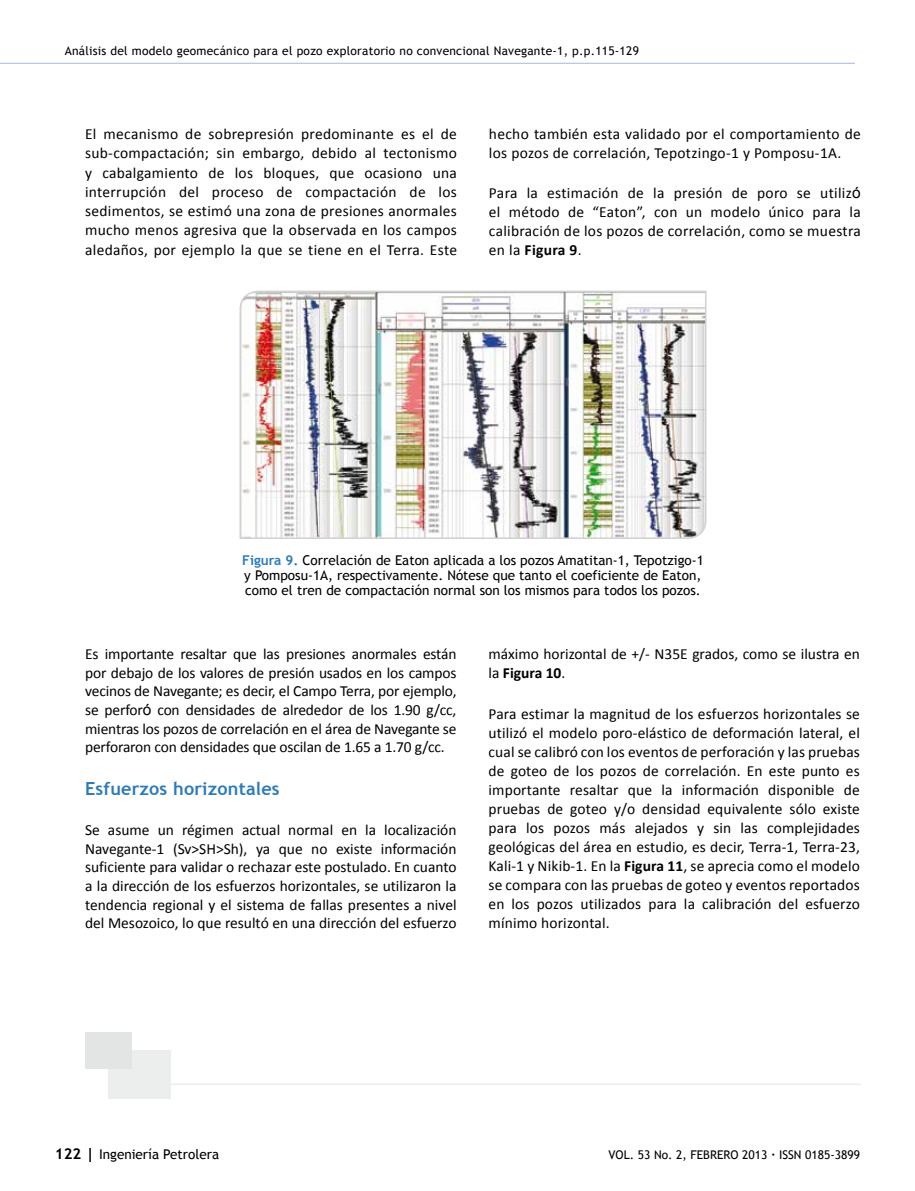
<style>
.page{position:relative;width:915px;height:1191px;background:#fff}
.page>*{position:absolute;margin:0;border:0;box-sizing:border-box;transform-origin:0 0}
.t1{font:700 18px "Trebuchet MS";letter-spacing:.01em;color:#2b7bbb}
.t2{font:15.45px/19px "Calibri";letter-spacing:.01em;color:#000;text-align:justify}
.t3{font:13.5px/15px "Trebuchet MS";color:#000}
.t4{font:12px "Trebuchet MS";letter-spacing:.02em;color:#000}
.t5{font:12px "Trebuchet MS";color:#000}
.s1{font-family:"Arial"}
.s2{font-weight:700}
.s3{font-weight:700;color:#2b7bbb}
.s4{font-weight:700;font-size:15px}
</style>
<div class="page">
<hr style="left:0;top:63px;width:854px;height:1px;background:#a5badd">
<img style="left:239px;top:290px;width:468px;height:249px">
<div style="left:109px;top:1050px;width:62px;height:48px;background:#eceded"></div>
<div style="left:85px;top:1032px;width:47px;height:37px;background:#e3e4e4"></div>
<hr style="left:165px;top:1083px;width:695px;height:2px;background:#eceded">
<p class="t4" style="left:65px;top:44px;width:575px">Análisis del modelo geomecánico para el pozo exploratorio no convencional Navegante-1, p.p.115-129</p>
<p class="t2" style="left:85px;top:124px;width:373px">El mecanismo de sobrepresión predominante es el de sub-compactación; sin embargo, debido al tectonismo y cabalgamiento de los bloques, que ocasiono una interrupción del proceso de compactación de los sedimentos, se estimó una zona de presiones anormales mucho menos agresiva que la observada en los campos aledaños, por ejemplo la que se tiene en el Terra. Este</p>
<p class="t2" style="left:489px;top:124px;width:373px">hecho también esta validado por el comportamiento de los pozos de correlación, Tepotzingo-1 y Pomposu-1A.</p>
<p class="t2" style="left:489px;top:183px;width:373px">Para la estimación de la presión de poro se utiliz<span class="s1">ó </span>el método de “Eaton”, con un modelo único para la calibración de los pozos de correlación, como se muestra en la <span class="s2">Figura 9</span>.</p>
<p class="t3" style="left:242px;top:553px;width:463px"><span class="s3">Figura 9.</span> Correlación de Eaton aplicada a los pozos Amatitan-1, Tepotzigo-1 y Pomposu-1A, respectivamente. Nótese que tanto el coeficiente de Eaton, como el tren de compactación normal son los mismos para todos los pozos.</p>
<p class="t2" style="left:85px;top:644px;width:373px;line-height:18.6px">Es importante resaltar que las presiones anormales están por debajo de los valores de presión usados en los campos vecinos de Navegante; es decir, el Campo Terra, por ejemplo, se perfor<span class="s1">ó</span> con densidades de alrededor de los 1.90 g/cc, mientras los pozos de correlación en el área de Navegante se perforaron con densidades que oscilan de 1.65 a 1.70 g/cc.</p>
<p class="t1" style="left:85px;top:777px;width:196px">Esfuerzos horizontales</p>
<p class="t2" style="left:85px;top:820px;width:373px;line-height:18.6px">Se asume un régimen actual normal en la localización Navegante-1 (Sv&gt;SH&gt;Sh), ya que no existe información suficiente para validar o rechazar este postulado. En cuanto a la dirección de los esfuerzos horizontales, se utilizaron la tendencia regional y el sistema de fallas presentes a nivel del Mesozoico, lo que resultó en una dirección del esfuerzo</p>
<p class="t2" style="left:488px;top:644px;width:373px">máximo horizontal de +/- N35E grados, como se ilustra en la <span class="s2">Figura 10</span>.</p>
<p class="t2" style="left:488px;top:703px;width:373px">Para estimar la magnitud de los esfuerzos horizontales se utilizó el modelo poro-elástico de deformación lateral, el cual se calibró con los eventos de perforación y las pruebas de goteo de los pozos de correlación. En este punto es importante resaltar que la información disponible de pruebas de goteo y/o densidad equivalente sólo existe para los pozos más alejados y sin las complejidades geológicas del área en estudio, es decir, Terra-1, Terra-23, Kali-1 y Nikib-1. En la <span class="s2">Figura 11</span>, se aprecia como el modelo se compara con las pruebas de goteo y eventos reportados en los pozos utilizados para la calibración del esfuerzo mínimo horizontal.</p>
<p class="t3" style="left:55px;top:1146px;width:166px"><span class="s4">122 |</span> Ingeniería Petrolera</p>
<p class="t5" style="left:608px;top:1147px;width:253px">VOL. 53 No. 2, FEBRERO 2013 <span class="s2">·</span> ISSN 0185-3899</p>
</div>
